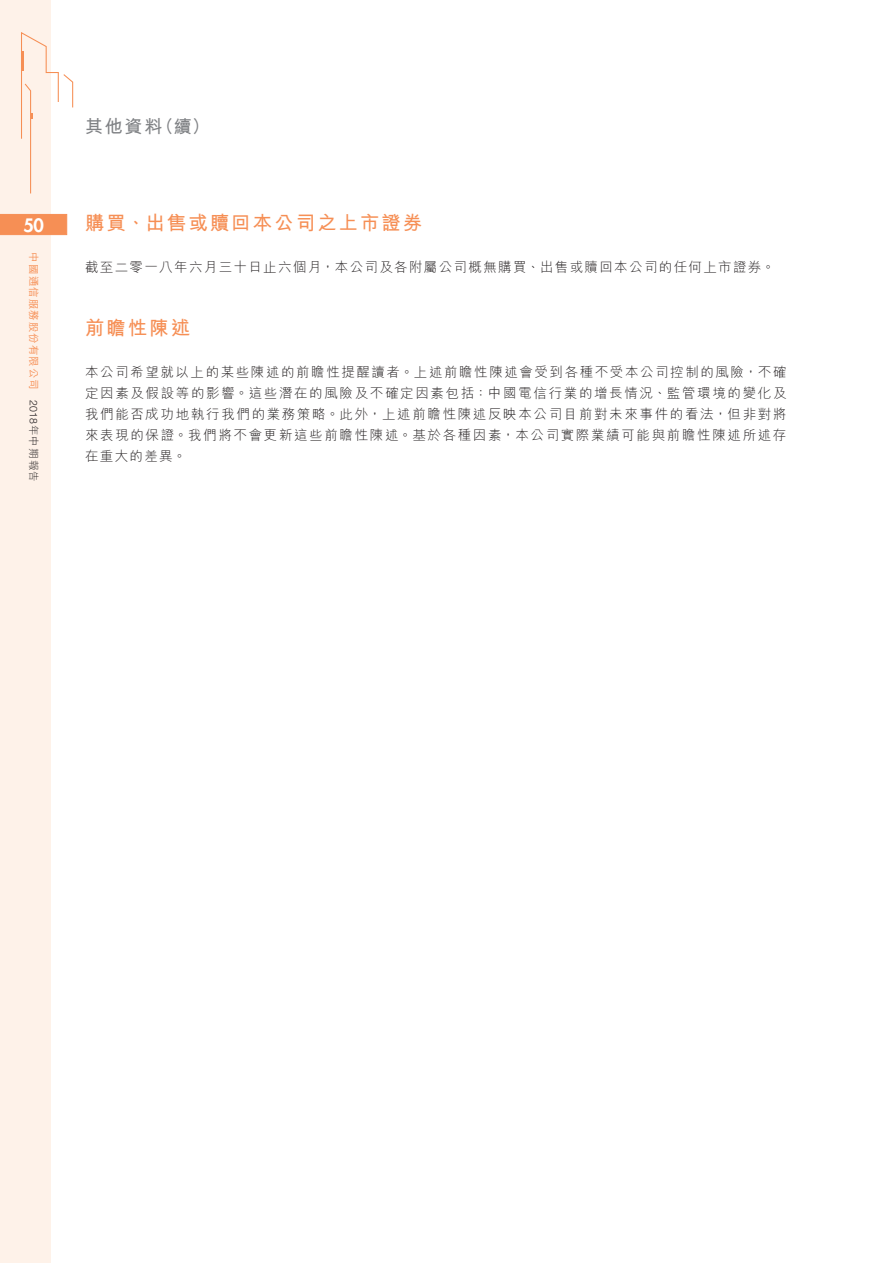
<style>
.page{position:relative;width:893px;height:1263px;background:#fff}
.page>*{position:absolute;margin:0;border:0;box-sizing:border-box;transform-origin:0 0}
.t1{font:700 19.5px "M Hei HK";letter-spacing:.1em;color:#f68f55}
.t2{font:700 18px "M Hei HK";color:#808285}
.t3{font:800 18px "Futura Std";color:#fff}
.t4{font:300 13.5px/21px "M Hei HK";letter-spacing:.1em;color:#231f20;text-align:justify}
.t5{font:500 10.5px "M Hei HK";letter-spacing:.1em;color:#f68f55}
.s1{font-family:"Helvetica Neue LT Std";font-weight:300;color:#231f20}
.s2{font-weight:300;color:#231f20}
</style>
<div class="page">
<div style="left:0;top:0;width:50px;height:1263px;background:#fef2e9"></div>
<svg style="left:0;top:214px;width:67px;height:21px"></svg>
<svg style="left:21px;top:31px;width:53px;height:164px"></svg>
<h2 class="t3" style="left:24px;top:214px;width:22px">50</h2>
<p class="t5" style="left:41px;top:252px;width:231px;rotate:90deg">中國通信服務股份有限公司 <span class="s1">2018</span><span class="s2">年中期報告</span></p>
<h2 class="t2" style="left:85px;top:114px;width:126px">其他資料（續）</h2>
<h1 class="t1" style="left:85px;top:209px;width:339px">購買、出售或贖回本公司之上市證券</h1>
<p class="t4" style="left:85px;top:256px;width:691px">截至二零一八年六月三十日止六個月，本公司及各附屬公司概無購買、出售或贖回本公司的任何上市證券。</p>
<h1 class="t1" style="left:85px;top:314px;width:107px">前瞻性陳述</h1>
<p class="t4" style="left:85px;top:361px;width:703px">本公司希望就以上的某些陳述的前瞻性提醒讀者。上述前瞻性陳述會受到各種不受本公司控制的風險，不確定因素及假設等的影響。這些潛在的風險及不確定因素包括：中國電信行業的增長情況、監管環境的變化及我們能否成功地執行我們的業務策略。此外，上述前瞻性陳述反映本公司目前對未來事件的看法，但非對將來表現的保證。我們將不會更新這些前瞻性陳述。基於各種因素，本公司實際業績可能與前瞻性陳述所述存在重大的差異。</p>
</div>
